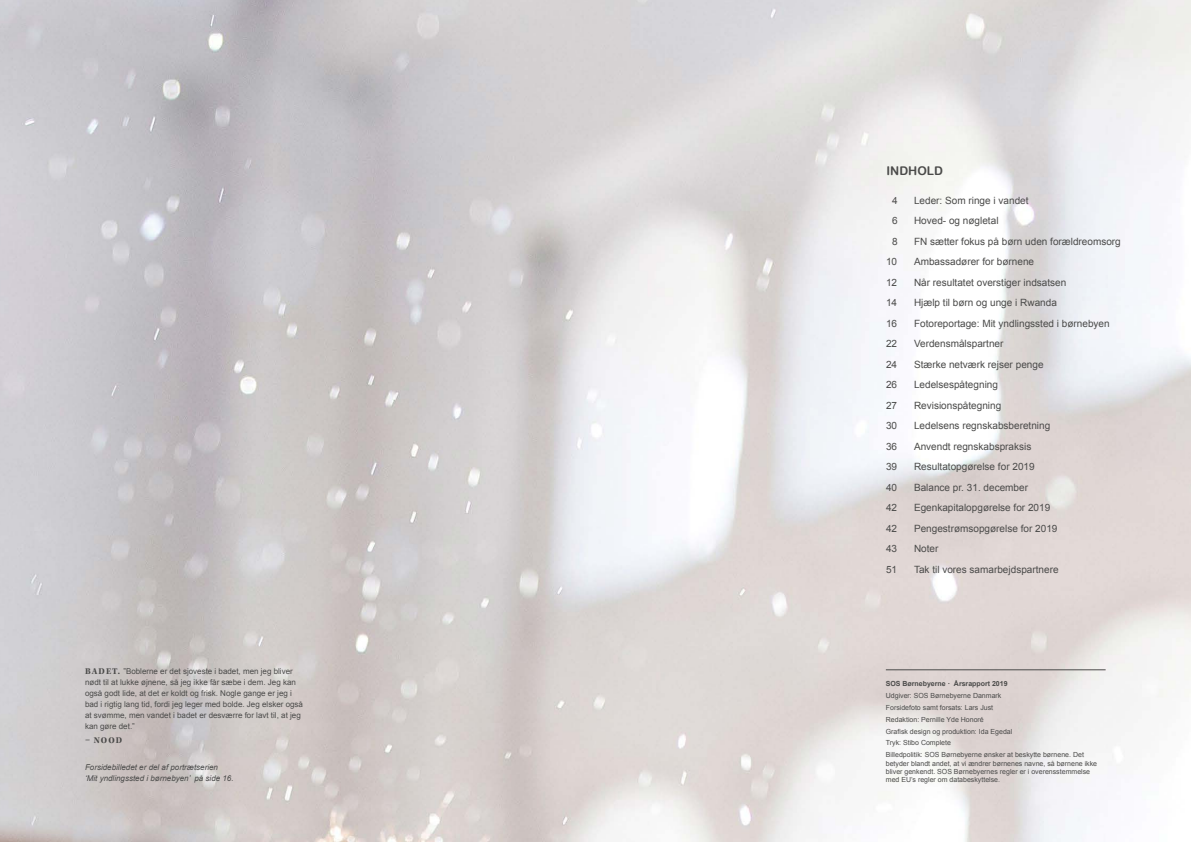
<style>
.page{position:relative;width:1191px;height:842px;background:#fff}
.page>*{position:absolute;margin:0;border:0;box-sizing:border-box;transform-origin:0 0}
.t1{font:12px "Arial Rounded MT Bold";color:#4a4a49}
.t2{font:10px "Arial";color:#4a4a49}
.t3{font:700 9px "Kepler Std";color:#4a4a49}
.t4{font:8px/11px "Arial";color:#4a4a49}
.t5{font:italic 8px/11px "Arial";color:#4a4a49}
.t6{font:7px/11.8px "Arial";color:#4a4a49}
.t7{font:700 7px "Arial";color:#4a4a49}
.s1{font-family:"Kepler Std";font-weight:700;font-size:9px}
</style>
<div class="page">
<img style="left:0;top:0;width:1191px;height:842px">
<hr style="left:886px;top:669px;width:219px;height:1px;background:#4a4a49">
<p class="t4" style="left:85px;top:666px;width:219px"><span class="s1">BADET.</span> ”Boblerne er det sjoveste i badet, men jeg bliver nødt til at lukke øjnene, så jeg ikke får sæbe i dem. Jeg kan også godt lide, at det er koldt og frisk. Nogle gange er jeg i bad i rigtig lang tid, fordi jeg leger med bolde. Jeg elsker også at svømme, men vandet i badet er desværre for lavt til, at jeg kan gøre det.”</p>
<p class="t3" style="left:85px;top:735px;width:39px">– NOOD</p>
<p class="t5" style="left:85px;top:762px;width:150px">Forsidebilledet er del af portrætserien<br>‘Mit yndlingssted i børnebyen’ på side 16.</p>
<p class="t1" style="left:886px;top:164px;width:58px">INDHOLD</p>
<p class="t2" style="left:892px;top:194px;width:7px">4</p>
<p class="t2" style="left:914px;top:194px;width:116px">Leder: Som ringe i vandet</p>
<p class="t2" style="left:892px;top:214px;width:7px">6</p>
<p class="t2" style="left:914px;top:214px;width:86px">Hoved- og nøgletal</p>
<p class="t2" style="left:892px;top:235px;width:7px">8</p>
<p class="t2" style="left:914px;top:235px;width:208px">FN sætter fokus på børn uden forældreomsorg</p>
<p class="t2" style="left:886px;top:255px;width:13px">10</p>
<p class="t2" style="left:914px;top:255px;width:122px">Ambassadører for børnene</p>
<p class="t2" style="left:886px;top:276px;width:13px">12</p>
<p class="t2" style="left:914px;top:276px;width:154px">Når resultatet overstiger indsatsen</p>
<p class="t2" style="left:886px;top:296px;width:13px">14</p>
<p class="t2" style="left:914px;top:296px;width:144px">Hjælp til børn og unge i Rwanda</p>
<p class="t2" style="left:886px;top:317px;width:13px">16</p>
<p class="t2" style="left:914px;top:317px;width:197px">Fotoreportage: Mit yndlingssted i børnebyen</p>
<p class="t2" style="left:886px;top:337px;width:13px">22</p>
<p class="t2" style="left:914px;top:337px;width:91px">Verdensmålspartner</p>
<p class="t2" style="left:886px;top:358px;width:13px">24</p>
<p class="t2" style="left:914px;top:358px;width:131px">Stærke netværk rejser penge</p>
<p class="t2" style="left:886px;top:378px;width:13px">26</p>
<p class="t2" style="left:914px;top:378px;width:85px">Ledelsespåtegning</p>
<p class="t2" style="left:886px;top:399px;width:13px">27</p>
<p class="t2" style="left:914px;top:399px;width:89px">Revisionspåtegning</p>
<p class="t2" style="left:886px;top:419px;width:13px">30</p>
<p class="t2" style="left:914px;top:419px;width:138px">Ledelsens regnskabsberetning</p>
<p class="t2" style="left:886px;top:440px;width:13px">36</p>
<p class="t2" style="left:914px;top:440px;width:119px">Anvendt regnskabspraksis</p>
<p class="t2" style="left:886px;top:460px;width:13px">39</p>
<p class="t2" style="left:914px;top:460px;width:122px">Resultatopgørelse for 2019</p>
<p class="t2" style="left:886px;top:481px;width:13px">40</p>
<p class="t2" style="left:914px;top:481px;width:115px">Balance pr. 31. december</p>
<p class="t2" style="left:886px;top:501px;width:13px">42</p>
<p class="t2" style="left:914px;top:501px;width:138px">Egenkapitalopgørelse for 2019</p>
<p class="t2" style="left:886px;top:522px;width:13px">42</p>
<p class="t2" style="left:914px;top:522px;width:145px">Pengestrømsopgørelse for 2019</p>
<p class="t2" style="left:886px;top:542px;width:13px">43</p>
<p class="t2" style="left:914px;top:542px;width:26px">Noter</p>
<p class="t2" style="left:886px;top:563px;width:13px">51</p>
<p class="t2" style="left:914px;top:563px;width:146px">Tak til vores samarbejdspartnere</p>
<p class="t7" style="left:886px;top:679px;width:123px">SOS Børnebyerne · Årsrapport 2019</p>
<p class="t6" style="left:886px;top:690px;width:200px">Udgiver: SOS Børnebyerne Danmark<br>Forsidefoto samt forsats: Lars Just<br>Redaktion: Pernille Yde Honoré<br>Grafisk design og produktion: Ida Egedal<br>Tryk: Stibo Complete<br>Billedpolitik: SOS Børnebyerne ønsker at beskytte børnene. Det</p>
<p class="t6" style="left:886px;top:759px;width:213px;line-height:8.4px">betyder blandt andet, at vi ændrer børnenes navne, så børnene ikke bliver genkendt. SOS Børnebyernes regler er i overensstemmelse med EU’s regler om databeskyttelse.</p>
</div>
